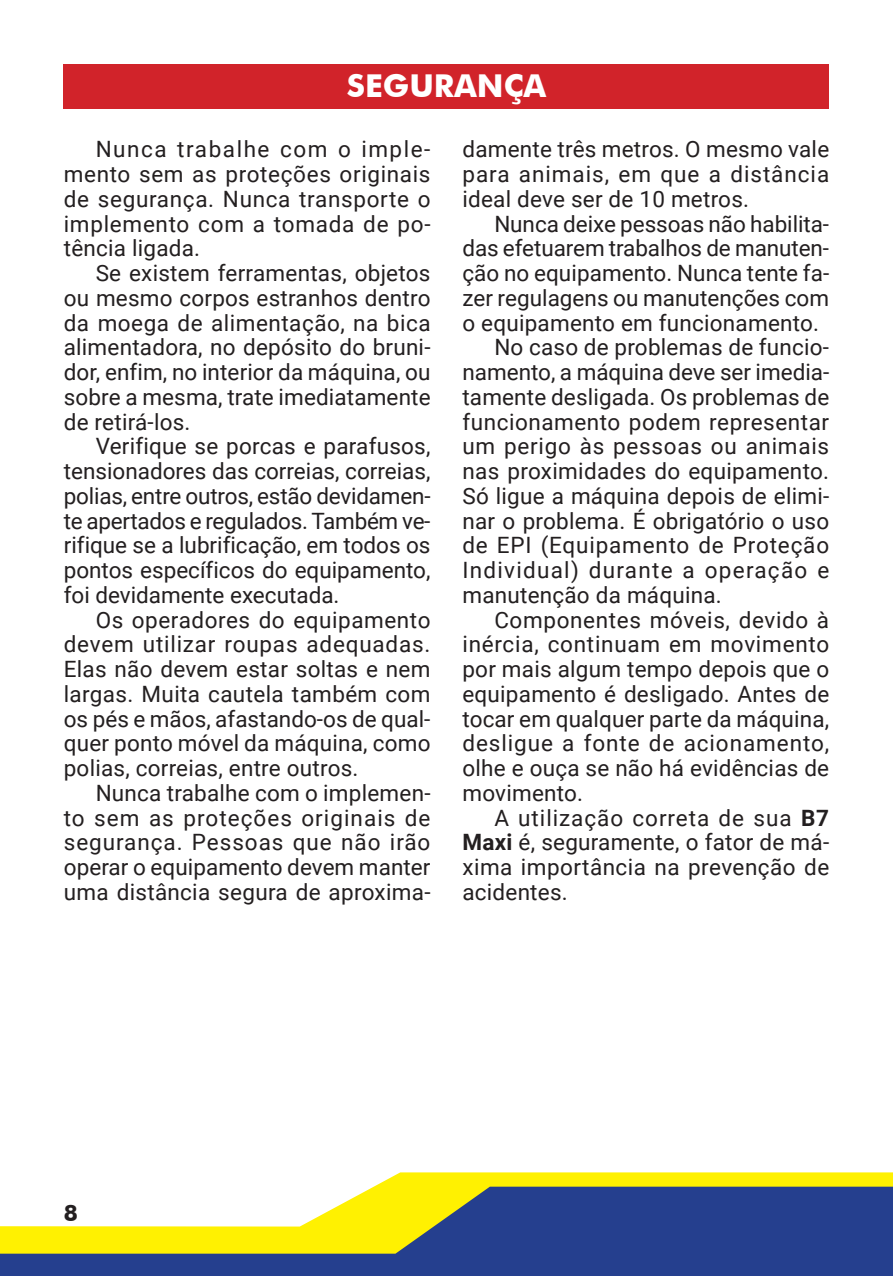
<style>
.page{position:relative;width:893px;height:1276px;background:#fff}
.page>*{position:absolute;margin:0;border:0;box-sizing:border-box;transform-origin:0 0}
.t1{font:700 31.5px "Futura BT";color:#fff}
.t2{font:22.5px/24.8px "Roboto";letter-spacing:.01em;color:#231f20;text-align:justify}
.t3{font:22.5px "Roboto";letter-spacing:.035em;color:#231f20}
.t4{font:22.5px "Roboto";letter-spacing:.04em;color:#231f20}
.t5{font:22.5px "Roboto";letter-spacing:.03em;color:#231f20}
.t6{font:22.5px "Roboto";letter-spacing:.055em;color:#231f20}
.t7{font:700 22.5px "Futura BT";color:#231f20}
.s1{font-weight:700}
</style>
<div class="page">
<svg style="left:375px;top:1172px;width:518px;height:14px;background:#fff10e"></svg>
<svg style="left:0;top:1186px;width:893px;height:90px;fill:#253f8e"></svg>
<div style="left:64px;top:64px;width:765px;height:44px;background:#d1232a"></div>
<h1 class="t1" style="left:347px;top:67px;width:201px">SEGURANÇA</h1>
<p class="t2" style="left:64px;top:136px;width:368px;text-indent:32px">Nunca trabalhe com o imple&shy;mento sem as proteções originais de segurança. Nunca transporte o implemento com a tomada de po&shy;tência ligada.</p>
<p class="t2" style="left:64px;top:260px;width:368px;text-indent:32px">Se existem ferramentas, objetos ou mesmo corpos estranhos dentro da moega de alimentação, na bica alimentadora, no depósito do bruni&shy;dor, enfim, no interior da máquina, ou sobre a mesma, trate imediatamente de retirá-los.</p>
<p class="t2" style="left:64px;top:433px;width:368px;text-indent:32px">Verifique se porcas e parafusos, tensionadores das correias, correias, polias, entre outros, estão devidamen&shy;te apertados e regulados. Também ve&shy;rifique se a lubrificação, em todos os pontos específicos do equipamento, foi devidamente executada.</p>
<p class="t2" style="left:64px;top:606px;width:368px;text-indent:32px">Os operadores do equipamento devem utilizar roupas adequadas.<br>Elas não devem estar soltas e nem largas. Muita cautela também com os pés e mãos, afastando-os de qual&shy;quer ponto móvel da máquina, como polias, correias, entre outros.</p>
<p class="t2" style="left:64px;top:779px;width:368px;text-indent:32px">Nunca trabalhe com o implemen&shy;to sem as proteções originais de segurança. Pessoas que não irão operar o equipamento devem manter uma distância segura de aproxima-</p>
<p class="t2" style="left:462px;top:136px;width:368px">damente três metros. O mesmo vale para animais, em que a distância ideal deve ser de 10 metros.</p>
<p class="t2" style="left:494px;top:210px;width:336px">Nunca deixe pessoas não habilita-</p>
<p class="t2" style="left:462px;top:235px;width:368px">das efetuarem trabalhos de manuten-</p>
<p class="t2" style="left:462px;top:260px;width:368px">ção no equipamento. Nunca tente fa-</p>
<p class="t2" style="left:462px;top:284px;width:368px">zer regulagens ou manutenções com</p>
<p class="t2" style="left:462px;top:309px;width:358px">o equipamento em funcionamento.</p>
<p class="t2" style="left:494px;top:334px;width:336px">No caso de problemas de funcio-</p>
<p class="t2" style="left:462px;top:359px;width:368px">namento, a máquina deve ser imedia-</p>
<p class="t2" style="left:462px;top:383px;width:368px">tamente desligada. Os problemas de</p>
<p class="t2" style="left:462px;top:408px;width:368px">funcionamento podem representar</p>
<p class="t5" style="left:462px;top:430px;width:368px">um perigo às pessoas ou animais</p>
<p class="t2" style="left:462px;top:458px;width:368px">nas proximidades do equipamento.</p>
<p class="t2" style="left:462px;top:482px;width:368px">Só ligue a máquina depois de elimi-</p>
<p class="t2" style="left:462px;top:507px;width:368px">nar o problema. É obrigatório o uso</p>
<p class="t3" style="left:462px;top:529px;width:368px">de EPI (Equipamento de Proteção</p>
<p class="t6" style="left:462px;top:554px;width:368px">Individual) durante a operação e</p>
<p class="t2" style="left:462px;top:581px;width:261px">manutenção da máquina.</p>
<p class="t5" style="left:494px;top:604px;width:336px">Componentes móveis, devido à</p>
<p class="t3" style="left:462px;top:628px;width:368px">inércia, continuam em movimento</p>
<p class="t2" style="left:462px;top:656px;width:368px">por mais algum tempo depois que o</p>
<p class="t2" style="left:462px;top:680px;width:368px">equipamento é desligado. Antes de</p>
<p class="t2" style="left:462px;top:705px;width:368px">tocar em qualquer parte da máquina,</p>
<p class="t4" style="left:462px;top:727px;width:368px">desligue a fonte de acionamento,</p>
<p class="t2" style="left:462px;top:755px;width:368px">olhe e ouça se não há evidências de</p>
<p class="t2" style="left:462px;top:779px;width:122px">movimento.</p>
<p class="t4" style="left:494px;top:802px;width:336px">A utilização correta de sua <span class="s1">B7</span></p>
<p class="t2" style="left:462px;top:829px;width:368px"><span class="s1">Maxi</span> é, seguramente, o fator de má-</p>
<p class="t2" style="left:462px;top:854px;width:368px">xima importância na prevenção de</p>
<p class="t2" style="left:462px;top:878px;width:107px">acidentes.</p>
<p class="t7" style="left:64px;top:1199px;width:16px">8</p>
</div>
